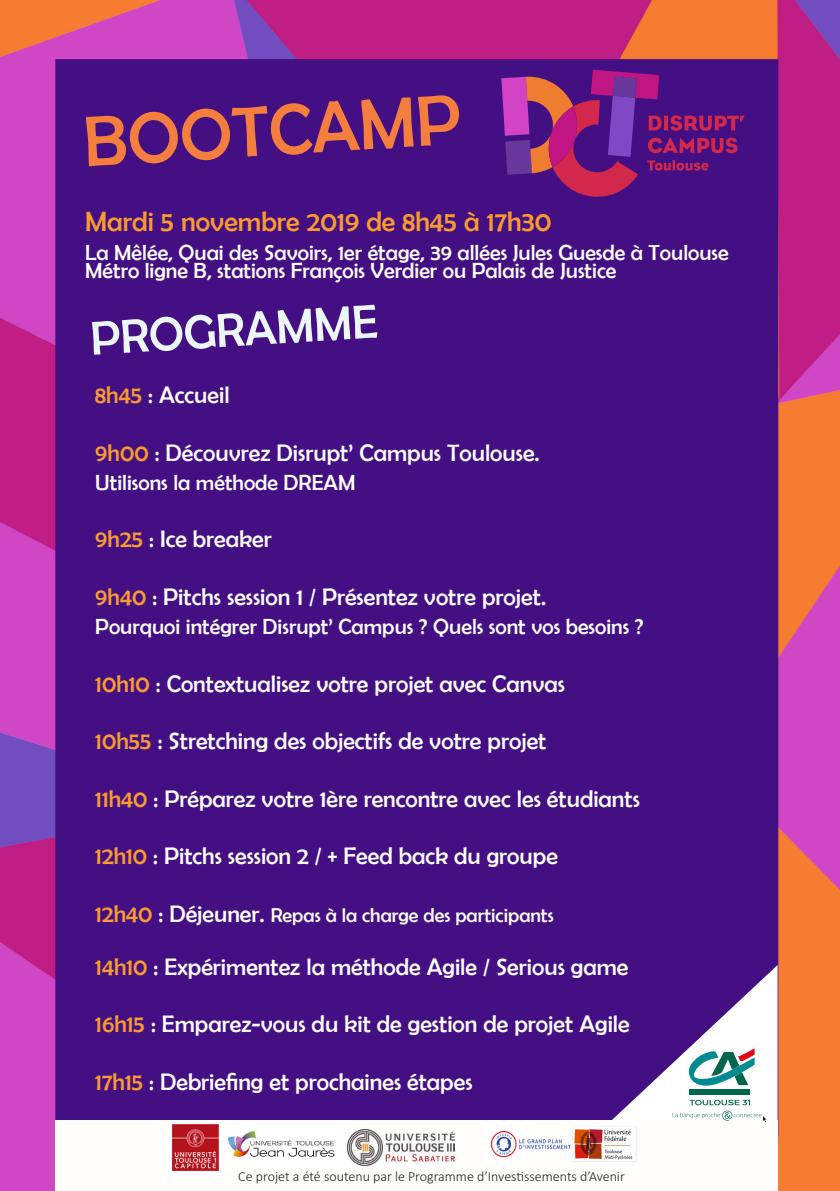
<style>
.page{position:relative;width:840px;height:1191px;background:#fff}
.page>*{position:absolute;margin:0;border:0;box-sizing:border-box;transform-origin:0 0}
.t1{font:72px "Berlin Sans FB";color:#f47e3e}
.t2{font:48px "Berlin Sans FB";color:#ebf6f6}
.t3{font:28px "Berlin Sans FB";color:#f89b2f}
.t4{font:24px "Berlin Sans FB";color:#fff}
.t5{font:22px "Berlin Sans FB";color:#fffefc}
.t6{font:22px "Berlin Sans FB";color:#fff}
.t7{font:20px "Berlin Sans FB";color:#fff}
.t8{font:300 14px "Calibri";color:#231f20}
.s1{color:#f89b31}
.s2{font-size:24px;color:#f89b31}
.s3{font-size:24px}
</style>
<div class="page">
<img style="left:0;top:0;width:839px;height:1191px">
<svg style="left:501px;top:70px;width:243px;height:127px;background:#741f7d"></svg>
<div style="left:55px;top:1120px;width:722px;height:71px;background:#fffefc"></div>
<img style="left:347px;top:1129px;width:107px;height:36px">
<img style="left:172px;top:1124px;width:47px;height:47px">
<img style="left:227px;top:1131px;width:108px;height:26px">
<img style="left:573px;top:1129px;width:64px;height:33px">
<img style="left:491px;top:1131px;width:79px;height:25px">
<svg style="left:584px;top:965px;width:193px;height:180px"></svg>
<p class="t1" style="left:82px;top:101px;width:379px;rotate:-3deg">BOOTCAMP</p>
<p class="t3" style="left:85px;top:206px;width:467px">Mardi 5 novembre 2019 de 8h45 à 17h30</p>
<p class="t5" style="left:85px;top:240px;width:644px">La Mêlée, Quai des Savoirs, 1er étage, 39 allées Jules Guesde à Toulouse</p>
<p class="t5" style="left:85px;top:258px;width:532px">Métro ligne B, stations François Verdier ou Palais de Justice</p>
<p class="t2" style="left:89px;top:313px;width:289px;rotate:-4deg">PROGRAMME</p>
<p class="t4" style="left:95px;top:382px;width:136px"><span class="s1">8h45</span> : Accueil</p>
<p class="t4" style="left:95px;top:439px;width:445px"><span class="s1">9h00</span> : Découvrez Disrupt’ Campus Toulouse.</p>
<p class="t6" style="left:95px;top:470px;width:261px">Utilisons la méthode DREAM</p>
<p class="t4" style="left:95px;top:526px;width:178px"><span class="s1">9h25</span> : Ice breaker</p>
<p class="t4" style="left:95px;top:583px;width:452px"><span class="s1">9h40</span> : Pitchs session 1 / Présentez votre projet.</p>
<p class="t6" style="left:95px;top:614px;width:549px">Pourquoi intégrer Disrupt’ Campus ? Quels sont vos besoins ?</p>
<p class="t4" style="left:95px;top:670px;width:471px"><span class="s1">10h10</span> : Contextualisez votre projet avec Canvas</p>
<p class="t4" style="left:95px;top:727px;width:452px"><span class="s1">10h55</span> : Stretching des objectifs de votre projet</p>
<p class="t4" style="left:95px;top:785px;width:546px"><span class="s1">11h40</span> : Préparez votre 1ère rencontre avec les étudiants</p>
<p class="t4" style="left:95px;top:843px;width:464px"><span class="s1">12h10</span> : Pitchs session 2 / + Feed back du groupe</p>
<p class="t7" style="left:95px;top:904px;width:459px"><span class="s2">12h40</span> <span class="s3">: Déjeuner.</span> Repas à la charge des participants</p>
<p class="t4" style="left:95px;top:953px;width:534px"><span class="s1">14h10</span> : Expérimentez la méthode Agile / Serious game</p>
<p class="t4" style="left:95px;top:1011px;width:535px"><span class="s1">16h15</span> : Emparez-vous du kit de gestion de projet Agile</p>
<p class="t4" style="left:95px;top:1068px;width:378px"><span class="s1">17h15</span> : Debriefing et prochaines étapes</p>
<p class="t8" style="left:238px;top:1167px;width:388px">Ce projet a été soutenu par le Programme d’Investissements d’Avenir</p>
</div>
